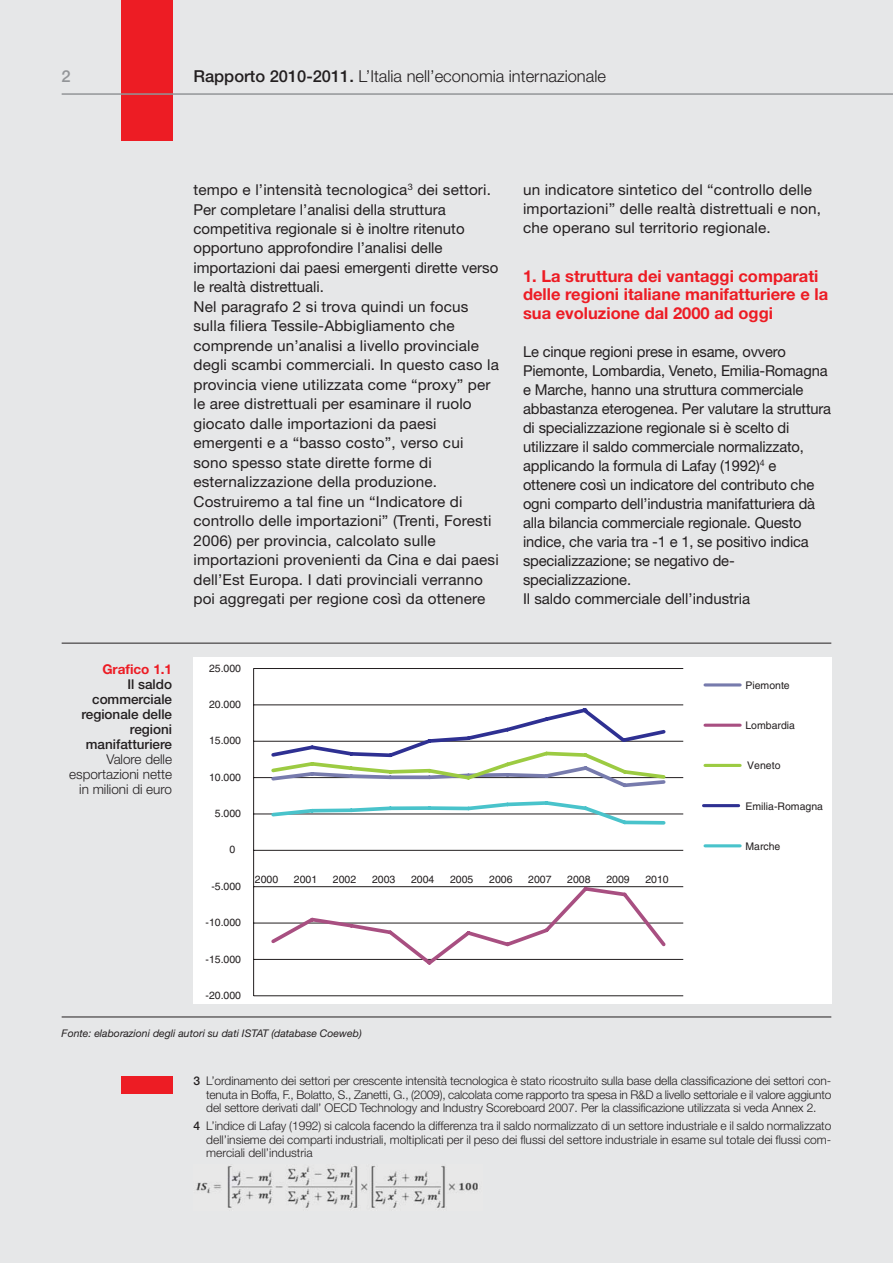
<style>
.page{position:relative;width:893px;height:1263px;background:#e6e7e8}
.page>*{position:absolute;margin:0;border:0;box-sizing:border-box;transform-origin:0 0}
.t1{font:700 16.5px/18.3px "Helvetica Neue";color:#ed1c24}
.t2{font:300 16.5px "Helvetica Neue";color:#231f20}
.t3{font:500 16.5px "Helvetica Neue";color:#939598}
.t4{font:15px/19.5px "Helvetica Neue";color:#231f20}
.t5{font:500 13.5px/15px "Helvetica Neue";color:#231f20;text-align:right}
.t6{font:300 13.5px/15px "Helvetica Neue";color:#231f20;text-align:right}
.t7{font:700 13.5px "Helvetica Neue";color:#ed1c24}
.t8{font:300 12px/13.5px "Helvetica Neue";letter-spacing:-.01em;color:#231f20;text-align:justify}
.t9{font:10.5px "Helvetica";color:#231f20}
.t10{font:italic 10.5px "Helvetica Neue";color:#231f20}
.s1{font-weight:500}
</style>
<div class="page">
<div style="left:121px;top:0;width:51px;height:140px;background:#ed1c24"></div>
<hr style="left:62px;top:93px;width:831px;height:2px;background:#939598">
<div style="left:122px;top:1077px;width:51px;height:17px;background:#ed1c24"></div>
<img style="left:196px;top:1166px;width:283px;height:42px">
<div style="left:193px;top:658px;width:638px;height:346px;background:#fff"></div>
<hr style="left:254px;top:995px;width:429px;height:1px;background:#231f20">
<hr style="left:254px;top:959px;width:429px;height:1px;background:#231f20">
<hr style="left:254px;top:923px;width:429px;height:1px;background:#231f20">
<hr style="left:254px;top:886px;width:429px;height:1px;background:#231f20">
<hr style="left:254px;top:813px;width:429px;height:1px;background:#231f20">
<hr style="left:254px;top:777px;width:429px;height:1px;background:#231f20">
<hr style="left:254px;top:741px;width:429px;height:1px;background:#231f20">
<hr style="left:254px;top:704px;width:429px;height:1px;background:#231f20">
<hr style="left:254px;top:668px;width:429px;height:1px;background:#231f20">
<hr style="left:253px;top:668px;width:1px;height:328px;background:#231f20">
<hr style="left:254px;top:850px;width:429px;height:1px;background:#231f20">
<svg style="left:268px;top:886px;width:401px;height:79px"></svg>
<svg style="left:269px;top:705px;width:399px;height:83px"></svg>
<svg style="left:269px;top:801px;width:398px;height:24px"></svg>
<hr style="left:705px;top:683px;width:35px;height:3px;background:#777bad">
<hr style="left:705px;top:724px;width:35px;height:3px;background:#a84f81">
<hr style="left:705px;top:764px;width:35px;height:3px;background:#9ccb42">
<hr style="left:703px;top:804px;width:36px;height:3px;background:#2e3092">
<hr style="left:705px;top:844px;width:35px;height:3px;background:#49c3cb">
<hr style="left:62px;top:643px;width:769px;height:1px;background:#231f20">
<hr style="left:62px;top:1016px;width:769px;height:1px;background:#231f20">
<p class="t3" style="left:62px;top:70px;width:11px">2</p>
<p class="t2" style="left:193px;top:70px;width:414px"><span class="s1">Rapporto 2010-2011.</span> L’Italia nell’economia internazionale</p>
<p class="t4" style="left:193px;top:181px;width:307px">tempo e l’intensità tecnologica<sup>3</sup> dei settori.<br>Per completare l’analisi della struttura competitiva regionale si è inoltre ritenuto opportuno approfondire l’analisi delle importazioni dai paesi emergenti dirette verso le realtà distrettuali.<br>Nel paragrafo 2 si trova quindi un focus sulla filiera Tessile-Abbigliamento che comprende un’analisi a livello provinciale degli scambi commerciali. In questo caso la provincia viene utilizzata come “proxy” per le aree distrettuali per esaminare il ruolo giocato dalle importazioni da paesi emergenti e a “basso costo”, verso cui sono spesso state dirette forme di esternalizzazione della produzione.<br>Costruiremo a tal fine un “Indicatore di controllo delle importazioni” (Trenti, Foresti 2006) per provincia, calcolato sulle importazioni provenienti da Cina e dai paesi dell’Est Europa. I dati provinciali verranno poi aggregati per regione così da ottenere</p>
<p class="t4" style="left:523px;top:182px;width:299px;line-height:19px">un indicatore sintetico del “controllo delle importazioni” delle realtà distrettuali e non, che operano sul territorio regionale.</p>
<p class="t1" style="left:523px;top:268px;width:307px">1. La struttura dei vantaggi comparati delle regioni italiane manifatturiere e la sua evoluzione dal 2000 ad oggi</p>
<p class="t4" style="left:523px;top:343px;width:310px;line-height:19px">Le cinque regioni prese in esame, ovvero Piemonte, Lombardia, Veneto, Emilia-Romagna e Marche, hanno una struttura commerciale abbastanza eterogenea. Per valutare la struttura di specializzazione regionale si è scelto di utilizzare il saldo commerciale normalizzato, applicando la formula di Lafay (1992)<sup>4</sup> e ottenere così un indicatore del contributo che ogni comparto dell’industria manifatturiera dà alla bilancia commerciale regionale. Questo indice, che varia tra -1 e 1, se positivo indica specializzazione; se negativo de&shy;specializzazione.<br>Il saldo commerciale dell’industria</p>
<p class="t7" style="left:102px;top:664px;width:71px">Grafico 1.1</p>
<p class="t9" style="left:209px;top:664px;width:34px">25.000</p>
<p class="t5" style="left:81px;top:678px;width:92px">Il saldo commerciale regionale delle regioni manifatturiere</p>
<p class="t6" style="left:69px;top:753px;width:104px">Valore delle esportazioni nette in milioni di euro</p>
<p class="t9" style="left:209px;top:700px;width:34px">20.000</p>
<p class="t9" style="left:209px;top:737px;width:34px">15.000</p>
<p class="t9" style="left:209px;top:773px;width:34px">10.000</p>
<p class="t9" style="left:215px;top:809px;width:28px">5.000</p>
<p class="t9" style="left:230px;top:846px;width:7px">0</p>
<p class="t9" style="left:211px;top:882px;width:31px">-5.000</p>
<p class="t9" style="left:206px;top:919px;width:37px">-10.000</p>
<p class="t9" style="left:206px;top:955px;width:37px">-15.000</p>
<p class="t9" style="left:206px;top:991px;width:37px">-20.000</p>
<p class="t9" style="left:255px;top:875px;width:25px">2000</p>
<p class="t9" style="left:294px;top:875px;width:25px">2001</p>
<p class="t9" style="left:333px;top:875px;width:25px">2002</p>
<p class="t9" style="left:372px;top:875px;width:25px">2003</p>
<p class="t9" style="left:411px;top:875px;width:25px">2004</p>
<p class="t9" style="left:450px;top:875px;width:25px">2005</p>
<p class="t9" style="left:489px;top:875px;width:25px">2006</p>
<p class="t9" style="left:528px;top:875px;width:25px">2007</p>
<p class="t9" style="left:567px;top:875px;width:25px">2008</p>
<p class="t9" style="left:606px;top:875px;width:25px">2009</p>
<p class="t9" style="left:645px;top:875px;width:25px">2010</p>
<p class="t10" style="left:62px;top:1029px;width:302px">Fonte: elaborazioni degli autori su dati ISTAT (database Coeweb)</p>
<p class="t9" style="left:745px;top:681px;width:46px">Piemonte</p>
<p class="t9" style="left:745px;top:722px;width:51px">Lombardia</p>
<p class="t9" style="left:747px;top:762px;width:35px">Veneto</p>
<p class="t9" style="left:745px;top:802px;width:79px">Emilia-Romagna</p>
<p class="t9" style="left:745px;top:842px;width:37px">Marche</p>
<p class="t8" style="left:206px;top:1075px;width:627px;text-indent:-13px"><span class="s1">3</span> L’ordinamento dei settori per crescente intensità tecnologica è stato ricostruito sulla base della classificazione dei settori con&shy;tenuta in Boffa, F., Bolatto, S., Zanetti, G., (2009), calcolata come rapporto tra spesa in R&amp;D a livello settoriale e il valore aggiunto del settore derivati dall’ OECD Technology and Industry Scoreboard 2007. Per la classificazione utilizzata si veda Annex 2.</p>
<p class="t8" style="left:206px;top:1120px;width:627px;text-indent:-13px"><span class="s1">4</span> L’indice di Lafay (1992) si calcola facendo la differenza tra il saldo normalizzato di un settore industriale e il saldo normalizzato dell’insieme dei comparti industriali, moltiplicati per il peso dei flussi del settore industriale in esame sul totale dei flussi com&shy;merciali dell’industria</p>
</div>
